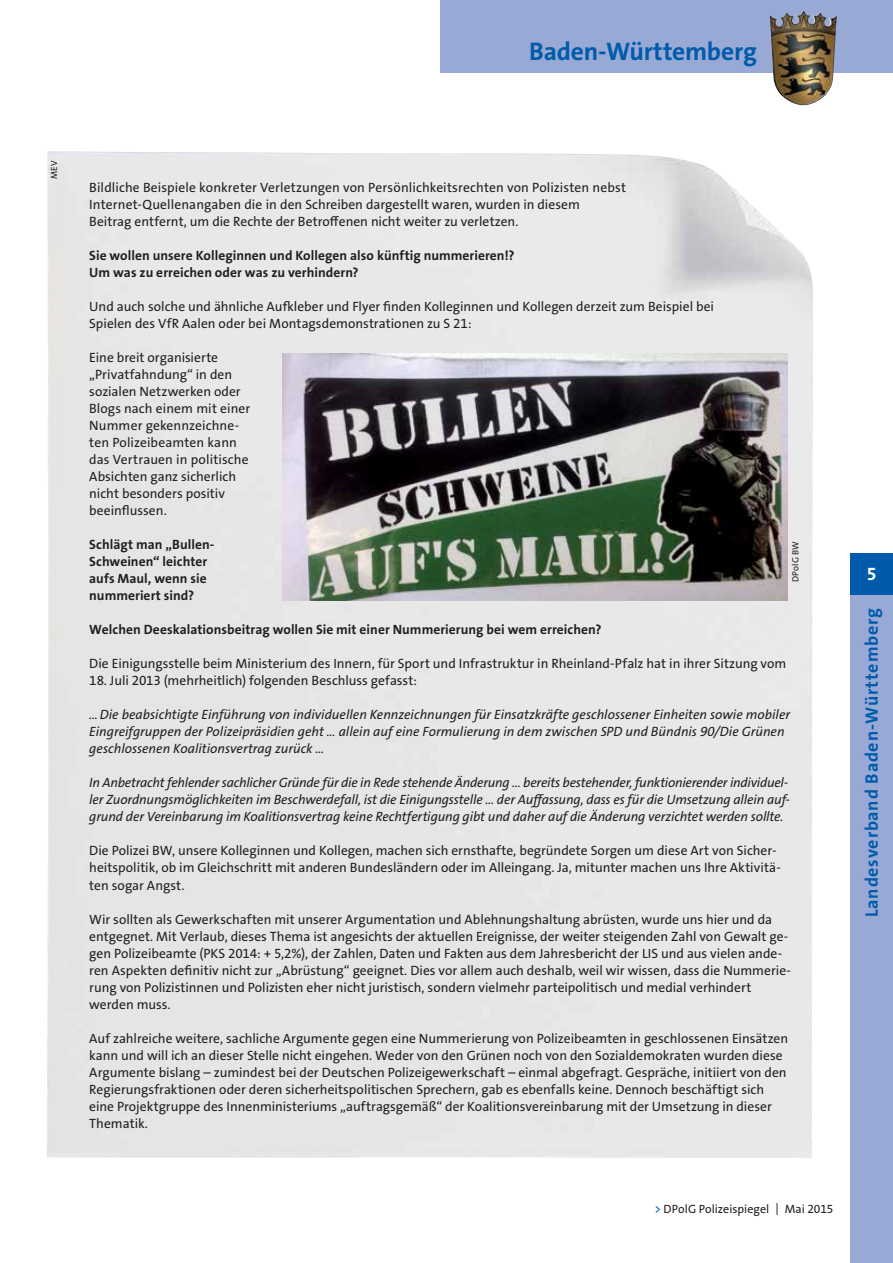
<style>
.page{position:relative;width:893px;height:1263px;background:#fff}
.page>*{position:absolute;margin:0;border:0;box-sizing:border-box;transform-origin:0 0}
.t1{font:700 25.5px "The Sans Os F";letter-spacing:-.005em;color:#005baa}
.t2{font:700 18px "The Sans Os F";letter-spacing:.045em;color:#005baa}
.t3{font:700 18px "The Sans Os F";color:#fff}
.t4{font:13.5px/17px "The Sans Os F";color:#231f20}
.t5{font:italic 13.5px/17px "The Sans Os F";letter-spacing:-.005em;color:#231f20}
.t6{font:700 13.5px/17px "The Sans Os F";letter-spacing:.005em;color:#231f20}
.t7{font:12px "The Sans Os F";color:#231f20}
.t8{font:9px "The Sans Os F";letter-spacing:.015em;color:#231f20}
.s1{color:#005baa}
</style>
<div class="page">
<div style="left:47px;top:151px;width:766px;height:1007px;background:#e8e8e8"></div>
<img style="left:283px;top:354px;width:504px;height:246px">
<div style="left:850px;top:553px;width:43px;height:42px;background:#005baa"></div>
<div style="left:850px;top:595px;width:43px;height:668px;background:#98a9d6"></div>
<div style="left:440px;top:0;width:453px;height:72px;background:#98a9d6"></div>
<img style="left:770px;top:11px;width:67px;height:94px">
<h1 class="t1" style="left:529px;top:35px;width:229px">Baden-Württemberg</h1>
<p class="t8" style="left:48px;top:179px;width:20px;rotate:-90deg">MEV</p>
<p class="t4" style="left:89px;top:179px;width:538px">Bildliche Beispiele konkreter Verletzungen von Persönlichkeitsrechten von Polizisten nebst<br>Internet-Quellenangaben die in den Schreiben dargestellt waren, wurden in diesem<br>Beitrag entfernt, um die Rechte der Betroffenen nicht weiter zu verletzen.</p>
<p class="t6" style="left:89px;top:247px;width:427px">Sie wollen unsere Kolleginnen und Kollegen also künftig nummerieren!?<br>Um was zu erreichen oder was zu verhindern?</p>
<p class="t4" style="left:89px;top:298px;width:626px">Und auch solche und ähnliche Aufkleber und Flyer finden Kolleginnen und Kollegen derzeit zum Beispiel bei<br>Spielen des VfR Aalen oder bei Montagsdemonstrationen zu S 21:</p>
<p class="t4" style="left:89px;top:349px;width:163px">Eine breit organisierte „Privatfahndung“ in den sozialen Netzwerken oder<br>Blogs nach einem mit einer<br>Nummer gekennzeichne&shy;ten Polizeibeamten kann das Vertrauen in politische<br>Absichten ganz sicherlich nicht besonders positiv beeinflussen.</p>
<p class="t6" style="left:89px;top:536px;width:127px">Schlägt man „Bullen-<br>Schweinen“ leichter aufs Maul, wenn sie nummeriert sind?</p>
<p class="t6" style="left:89px;top:621px;width:514px">Welchen Deeskalationsbeitrag wollen Sie mit einer Nummerierung bei wem erreichen?</p>
<p class="t4" style="left:89px;top:655px;width:699px">Die Einigungsstelle beim Ministerium des Innern, für Sport und Infrastruktur in Rheinland-Pfalz hat in ihrer Sitzung vom</p>
<p class="t4" style="left:89px;top:672px;width:329px">18. Juli 2013 (mehrheitlich) folgenden Beschluss gefasst:</p>
<p class="t5" style="left:89px;top:706px;width:702px">…Die beabsichtigte Einführung von individuellen Kennzeichnungen für Einsatzkräfte geschlossener Einheiten sowie mobiler<br>Eingreifgruppen der Polizeipräsidien geht … allein auf eine Formulierung in dem zwischen SPD und Bündnis 90/Die Grünen geschlossenen Koalitionsvertrag zurück …</p>
<p class="t5" style="left:89px;top:774px;width:702px">In Anbetracht fehlender sachlicher Gründe für die in Rede stehende Änderung … bereits bestehender, funktionierender individuel&shy;ler Zuordnungsmöglichkeiten im Beschwerdefall, ist die Einigungsstelle … der Auffassung, dass es für die Umsetzung allein auf&shy;grund der Vereinbarung im Koalitionsvertrag keine Rechtfertigung gibt und daher auf die Änderung verzichtet werden sollte.</p>
<p class="t4" style="left:89px;top:842px;width:693px">Die Polizei BW, unsere Kolleginnen und Kollegen, machen sich ernsthafte, begründete Sorgen um diese Art von Sicher&shy;heitspolitik, ob im Gleichschritt mit anderen Bundesländern oder im Alleingang. Ja, mitunter machen uns Ihre Aktivitä&shy;ten sogar Angst.</p>
<p class="t4" style="left:89px;top:910px;width:703px">Wir sollten als Gewerkschaften mit unserer Argumentation und Ablehnungshaltung abrüsten, wurde uns hier und da entgegnet. Mit Verlaub, dieses Thema ist angesichts der aktuellen Ereignisse, der weiter steigenden Zahl von Gewalt ge&shy;gen Polizeibeamte (PKS 2014: + 5,2%), der Zahlen, Daten und Fakten aus dem Jahresbericht der LIS und aus vielen ande&shy;ren Aspekten definitiv nicht zur „Abrüstung“ geeignet. Dies vor allem auch deshalb, weil wir wissen, dass die Nummerie&shy;rung von Polizistinnen und Polizisten eher nicht juristisch, sondern vielmehr parteipolitisch und medial verhindert werden muss.</p>
<p class="t4" style="left:89px;top:1030px;width:700px">Auf zahlreiche weitere, sachliche Argumente gegen eine Nummerierung von Polizeibeamten in geschlossenen Einsätzen kann und will ich an dieser Stelle nicht eingehen. Weder von den Grünen noch von den Sozialdemokraten wurden diese Argumente bislang – zumindest bei der Deutschen Polizeigewerkschaft – einmal abgefragt. Gespräche, initiiert von den Regierungsfraktionen oder deren sicherheitspolitischen Sprechern, gab es ebenfalls keine. Dennoch beschäftigt sich eine Projektgruppe des Innenministeriums „auftragsgemäß“ der Koalitionsvereinbarung mit der Umsetzung in dieser Thematik.</p>
<p class="t8" style="left:790px;top:582px;width:42px;rotate:-90deg">DPolG BW</p>
<p class="t7" style="left:654px;top:1201px;width:180px"><span class="s1">&gt;</span> DPolG Polizeispiegel | Mai 2015</p>
<h2 class="t3" style="left:867px;top:562px;width:11px">5</h2>
<h2 class="t2" style="left:860px;top:917px;width:311px;rotate:-90deg">Landesverband Baden-Württemberg</h2>
</div>
